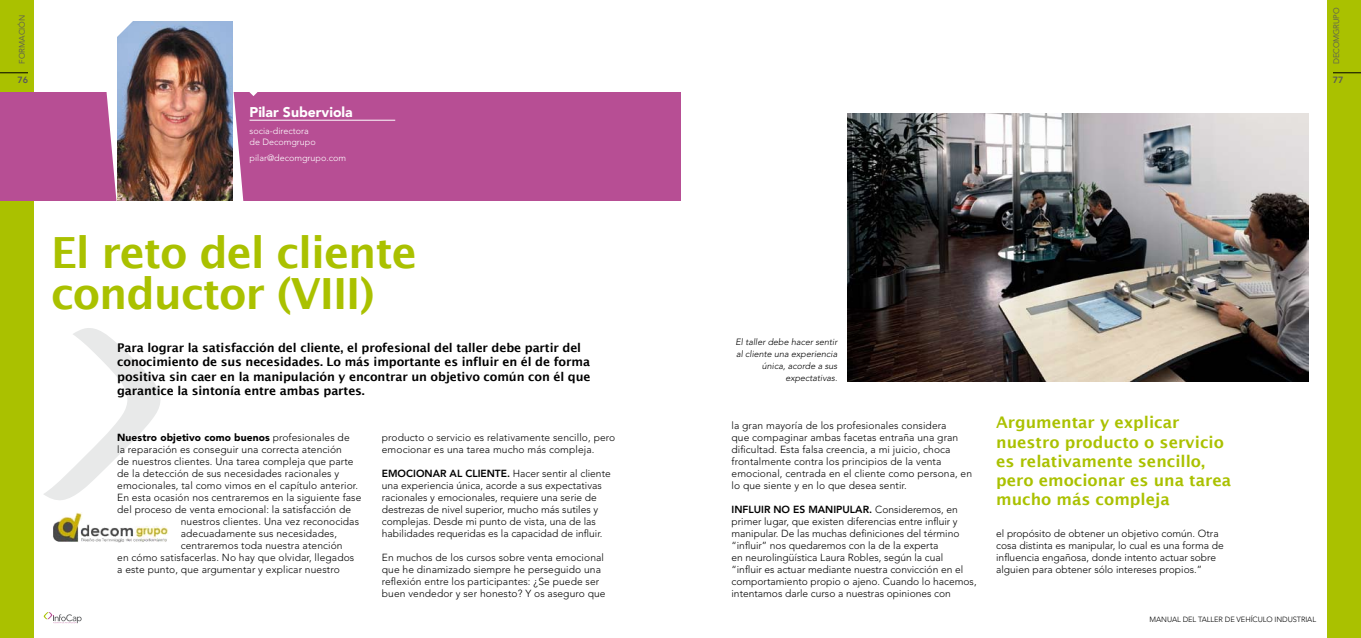
<style>
.page{position:relative;width:1361px;height:638px;background:#fff}
.page>*{position:absolute;margin:0;border:0;box-sizing:border-box;transform-origin:0 0}
.t1{font:600 43px/41px "Lucida Sans";letter-spacing:-.025em;color:#aac100}
.t2{font:600 16px/19.2px "Lucida Sans";color:#aac100}
.t3{font:900 14px "Avenir";color:#fff}
.t4{font:600 12px/14.4px "Lucida Sans";letter-spacing:-.01em;color:#000}
.t5{font:300 10.2px/12px "Avenir";letter-spacing:.01em;color:#000}
.t6{font:900 10.2px "Avenir";letter-spacing:.01em;color:#000}
.t7{font:italic 300 9px/12px "Avenir";color:#000;text-align:right}
.t8{font:300 9px/11px "Avenir";color:#fff}
.t9{font:800 9px "Avenir";color:#58585a}
.t10{font:8px "Avenir";color:#58585a}
.t11{font:300 7.5px "Avenir";letter-spacing:-.01em;color:#000}
.s1{font-weight:300}
.s2{font-weight:800}
</style>
<div class="page">
<div style="left:0;top:0;width:34px;height:638px;background:#aac100"></div>
<svg style="left:0;top:73px;width:28px;height:1px"></svg>
<svg style="left:44px;top:612px;width:38px;height:12px"></svg>
<div style="left:1327px;top:0;width:34px;height:638px;background:#aac100"></div>
<svg style="left:1333px;top:73px;width:28px;height:1px"></svg>
<img style="left:847px;top:113px;width:461px;height:268px">
<div style="left:0;top:92px;width:680px;height:109px;background:#b74e94"></div>
<svg style="left:44px;top:328px;width:117px;height:172px"></svg>
<hr style="left:249px;top:120px;width:146px;height:1px;background:#fff">
<img style="left:106px;top:21px;width:151px;height:180px">
<img style="left:53px;top:512px;width:115px;height:30px">
<p class="t10" style="left:18px;top:64px;width:51px;rotate:-90deg">formación</p>
<p class="t9" style="left:17px;top:74px;width:12px">76</p>
<h3 class="t3" style="left:249px;top:104px;width:105px">Pilar Suberviola</h3>
<p class="t8" style="left:249px;top:125px;width:68px">socia-directora de Decomgrupo</p>
<p class="t8" style="left:249px;top:153px;width:98px">pilar@decomgrupo.com</p>
<h1 class="t1" style="left:51px;top:231px;width:367px">El reto del cliente conductor (VIII)</h1>
<p class="t4" style="left:117px;top:340px;width:475px">Para lograr la satisfacción del cliente, el profesional del taller debe partir del conocimiento de sus necesidades. Lo más importante es influir en él de forma positiva sin caer en la manipulación y encontrar un objetivo común con él que garantice la sintonía entre ambas partes.</p>
<p class="t6" style="left:117px;top:431px;width:234px">Nuestro objetivo como buenos <span class="s1">profesionales de</span></p>
<p class="t5" style="left:117px;top:443px;width:226px">la reparación es conseguir una correcta atención</p>
<p class="t5" style="left:117px;top:455px;width:238px">de nuestros clientes. Una tarea compleja que parte</p>
<p class="t5" style="left:117px;top:467px;width:223px">de la detección de sus necesidades racionales y</p>
<p class="t5" style="left:117px;top:479px;width:242px">emocionales, tal como vimos en el capítulo anterior.</p>
<p class="t5" style="left:117px;top:491px;width:246px">En esta ocasión nos centraremos en la siguiente fase</p>
<p class="t5" style="left:117px;top:503px;width:235px">del proceso de venta emocional: la satisfacción de</p>
<p class="t5" style="left:181px;top:515px;width:180px">nuestros clientes. Una vez reconocidas</p>
<p class="t5" style="left:181px;top:527px;width:158px">adecuadamente sus necesidades,</p>
<p class="t5" style="left:181px;top:539px;width:163px">centraremos toda nuestra atención</p>
<p class="t5" style="left:117px;top:551px;width:239px">en cómo satisfacerlas. No hay que olvidar, llegados</p>
<p class="t5" style="left:117px;top:563px;width:224px">a este punto, que argumentar y explicar nuestro</p>
<p class="t5" style="left:382px;top:431px;width:235px">producto o servicio es relativamente sencillo, pero emocionar es una tarea mucho más compleja.</p>
<p class="t5" style="left:382px;top:467px;width:230px"><span class="s2">EMOCIONAR AL CLIENTE.</span> Hacer sentir al cliente una experiencia única, acorde a sus expectativas racionales y emocionales, requiere una serie de destrezas de nivel superior, mucho más sutiles y complejas. Desde mi punto de vista, una de las habilidades requeridas es la capacidad de influir.</p>
<p class="t5" style="left:382px;top:551px;width:225px">En muchos de los cursos sobre venta emocional que he dinamizado siempre he perseguido una reflexión entre los participantes: ¿Se puede ser buen vendedor y ser honesto? Y os aseguro que</p>
<p class="t10" style="left:1331px;top:64px;width:57px;rotate:-90deg">DECOMGRUPO</p>
<p class="t9" style="left:1333px;top:74px;width:12px">77</p>
<p class="t7" style="left:735px;top:336px;width:103px">El taller debe hacer sentir al cliente una experiencia única, acorde a sus expectativas.</p>
<p class="t5" style="left:731px;top:419px;width:242px">la gran mayoría de los profesionales considera<br>que compaginar ambas facetas entraña una gran dificultad. Esta falsa creencia, a mi juicio, choca frontalmente contra los principios de la venta emocional, centrada en el cliente como persona, en lo que siente y en lo que desea sentir.</p>
<p class="t5" style="left:731px;top:503px;width:247px"><span class="s2">INFLUIR NO ES MANIPULAR.</span> Consideremos, en primer lugar, que existen diferencias entre influir y manipular. De las muchas definiciones del término “influir” nos quedaremos con la de la experta<br>en neurolingüística Laura Robles, según la cual<br>“influir es actuar mediante nuestra convicción en el comportamiento propio o ajeno. Cuando lo hacemos, intentamos darle curso a nuestras opiniones con</p>
<h2 class="t2" style="left:996px;top:413px;width:236px">Argumentar y explicar nuestro producto o servicio es relativamente sencillo, pero emocionar es una tarea mucho más compleja</h2>
<p class="t5" style="left:996px;top:527px;width:229px">el propósito de obtener un objetivo común. Otra cosa distinta es manipular, lo cual es una forma de influencia engañosa, donde intento actuar sobre alguien para obtener sólo intereses propios.”</p>
<p class="t11" style="left:1149px;top:615px;width:168px">MANUAL DEL TALLER DE VEHÍCULO INDUSTRIAL</p>
</div>
